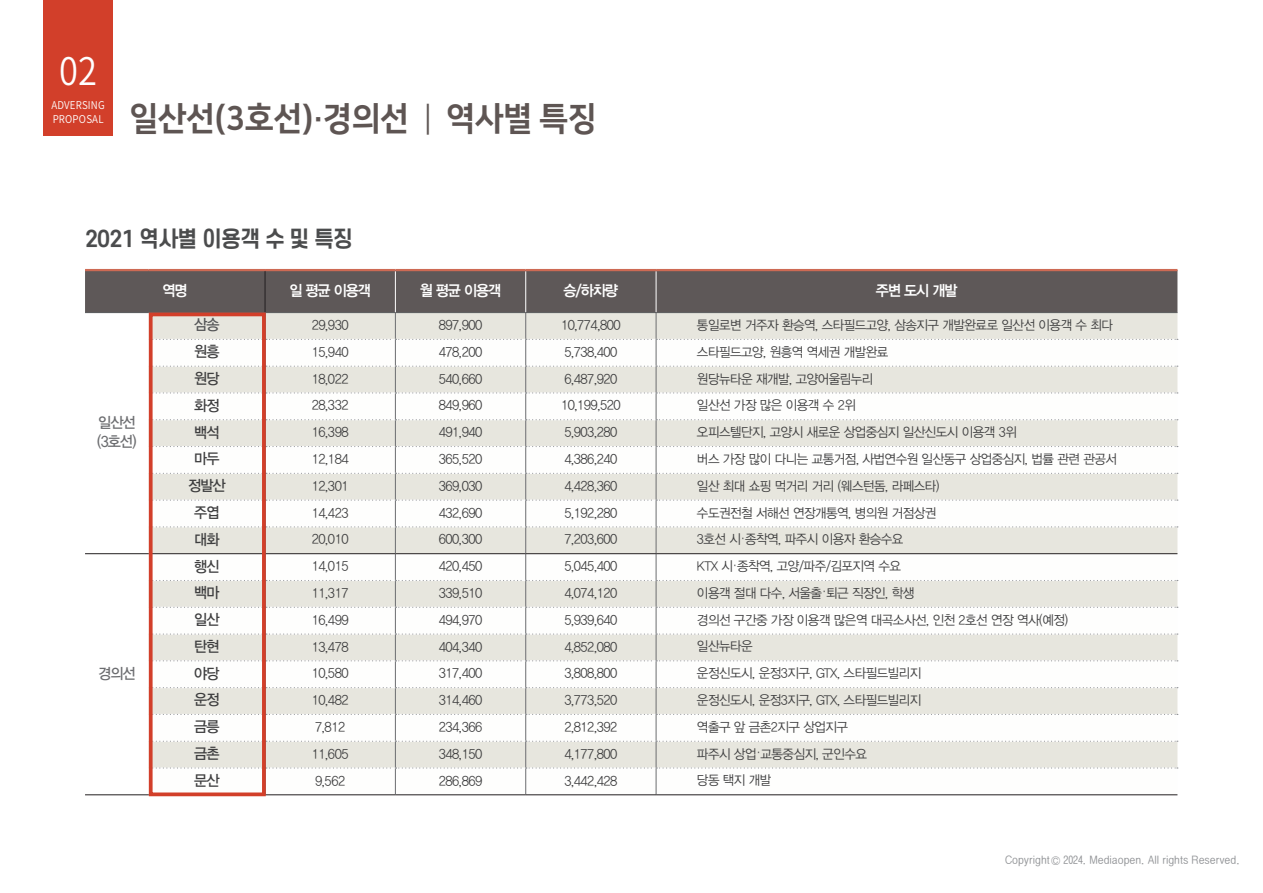
<style>
.page{position:relative;width:1263px;height:893px;background:#fff}
.page>*{position:absolute;margin:0;border:0;box-sizing:border-box;transform-origin:0 0}
.t1{font:600 37.95px "Noto Sans CJ Kkr";color:#fff;scale:.91 1}
.t2{font:33px "Nanum Square EB";letter-spacing:-.02em;color:#5e5553}
.t3{font:700 21.75px "S Core Dream 6";letter-spacing:-.04em;color:#4b4c4d;scale:.96 1}
.t4{font:15px "YDVYGO33";letter-spacing:-.07em;color:#3e3e3f;scale:.95 1}
.t5{font:15px "YDVYGO34";letter-spacing:-.07em;color:#fff;scale:.95 1}
.t6{font:15px "YDVYGO33";letter-spacing:-.07em;color:#6c6d70;scale:.95 1}
.t7{font:15px "YDVYGO33";color:#545557;scale:.95 1}
.t8{font:13.5px "YDVYGO32";letter-spacing:-.04em;color:#3e3e3f;scale:.95 1}
.t9{font:13.2px "YDVYGO32";letter-spacing:-.04em;color:#3e3e3f;scale:.95 1}
.t10{font:10.8px "YDVYGO530";color:#939598}
.t11{font:600 10.8px/13.5px "Noto Sans CJ Kkr";letter-spacing:.02em;color:#fff;scale:.91 1}
.s1{font-family:"Nanum Square R"}
.s2{font-family:"S Core Dream 3";font-weight:300}
.s3{font-family:"Nanum Gothic"}
</style>
<div class="page">
<div style="left:85px;top:271px;width:1092px;height:41px;background:#5e5858"></div>
<hr style="left:85px;top:794px;width:64px;height:1px;background:#231f20">
<hr style="left:395px;top:271px;width:1px;height:41px;background:#fff">
<hr style="left:525px;top:271px;width:1px;height:41px;background:#fff">
<hr style="left:656px;top:271px;width:1px;height:41px;background:#fff">
<hr style="left:85px;top:312px;width:64px;height:1px;background:#57585a">
<hr style="left:149px;top:312px;width:116px;height:1px;background:#57585a">
<hr style="left:265px;top:312px;width:130px;height:1px;background:#57585a">
<hr style="left:395px;top:312px;width:131px;height:1px;background:#57585a">
<hr style="left:526px;top:312px;width:130px;height:1px;background:#57585a">
<hr style="left:656px;top:312px;width:521px;height:1px;background:#57585a">
<hr style="left:85px;top:269px;width:64px;height:2px;background:#cd6a54">
<hr style="left:149px;top:269px;width:116px;height:2px;background:#cd6a54">
<hr style="left:265px;top:269px;width:130px;height:2px;background:#cd6a54">
<hr style="left:395px;top:269px;width:131px;height:2px;background:#cd6a54">
<hr style="left:526px;top:269px;width:130px;height:2px;background:#cd6a54">
<hr style="left:656px;top:269px;width:521px;height:2px;background:#cd6a54">
<hr style="left:85px;top:553px;width:64px;height:1px;background:#231f20">
<hr style="left:265px;top:271px;width:1px;height:42px;background:#231f20">
<svg style="left:154px;top:313px;width:1024px;height:481px"></svg>
<hr style="left:265px;top:794px;width:130px;height:1px;background:#231f20">
<hr style="left:395px;top:794px;width:131px;height:1px;background:#231f20">
<hr style="left:526px;top:794px;width:130px;height:1px;background:#231f20">
<hr style="left:656px;top:794px;width:521px;height:1px;background:#231f20">
<div style="left:44px;top:0;width:69px;height:135px;background:#d23f2a"></div>
<div style="left:149px;top:313px;width:117px;height:483px;border:4px solid #d23f2a"></div>
<h1 class="t1" style="left:59px;top:50px;width:43px">02</h1>
<p class="t11" style="left:51px;top:99px;width:60px">ADVERSING<br>PROPOSAL</p>
<p class="t2" style="left:129px;top:101px;width:469px">일산선(3호선).경의선 <span class="s1">|</span> 역사별 특징</p>
<p class="t3" style="left:85px;top:223px;width:281px">2021 역사별 이용객 수 및 특징</p>
<p class="t5" style="left:162px;top:280px;width:28px">역명</p>
<p class="t5" style="left:289px;top:280px;width:87px">일 평균 이용객</p>
<p class="t5" style="left:420px;top:280px;width:87px">월 평균 이용객</p>
<p class="t5" style="left:563px;top:280px;width:59px">승/하차량</p>
<p class="t5" style="left:876px;top:280px;width:87px">주변 도시 개발</p>
<p class="t6" style="left:98px;top:412px;width:41px">일산선</p>
<p class="t6" style="left:97px;top:432px;width:43px">(3호선)</p>
<p class="t6" style="left:98px;top:663px;width:41px">경의선</p>
<p class="t7" style="left:194px;top:315px;width:28px">삼송</p>
<p class="t8" style="left:312px;top:316px;width:40px">29,930</p>
<p class="t8" style="left:439px;top:316px;width:47px">897,900</p>
<p class="t8" style="left:561px;top:316px;width:64px">10,774,800</p>
<p class="t9" style="left:697px;top:316px;width:439px">통일로변 거주자 환승역, 스타필드고양, 삼송지구 개발완료로 일산선 이용객 수 최다</p>
<p class="t4" style="left:194px;top:342px;width:28px">원흥</p>
<p class="t8" style="left:312px;top:343px;width:40px">15,940</p>
<p class="t8" style="left:439px;top:343px;width:47px">478,200</p>
<p class="t8" style="left:564px;top:343px;width:57px">5,738,400</p>
<p class="t9" style="left:697px;top:343px;width:203px">스타필드고양, 원흥역 역세권 개발완료</p>
<p class="t4" style="left:194px;top:368px;width:28px">원당</p>
<p class="t8" style="left:312px;top:370px;width:40px">18,022</p>
<p class="t8" style="left:439px;top:370px;width:47px">540,660</p>
<p class="t8" style="left:564px;top:370px;width:57px">6,487,920</p>
<p class="t9" style="left:697px;top:370px;width:187px">원당뉴타운 재개발, 고양어울림누리</p>
<p class="t4" style="left:194px;top:395px;width:28px">화정</p>
<p class="t8" style="left:312px;top:396px;width:40px">28,332</p>
<p class="t8" style="left:439px;top:396px;width:47px">849,960</p>
<p class="t8" style="left:561px;top:396px;width:64px">10,199,520</p>
<p class="t9" style="left:697px;top:397px;width:169px">일산선 가장 많은 이용객 수 2위</p>
<p class="t4" style="left:194px;top:422px;width:28px">백석</p>
<p class="t8" style="left:312px;top:423px;width:40px">16,398</p>
<p class="t8" style="left:439px;top:423px;width:47px">491,940</p>
<p class="t8" style="left:564px;top:423px;width:57px">5,903,280</p>
<p class="t9" style="left:697px;top:423px;width:338px">오피스텔단지, 고양시 새로운 상업중심지 일산신도시 이용객 3위</p>
<p class="t4" style="left:194px;top:449px;width:28px">마두</p>
<p class="t8" style="left:312px;top:450px;width:40px">12,184</p>
<p class="t8" style="left:439px;top:450px;width:47px">365,520</p>
<p class="t8" style="left:564px;top:450px;width:57px">4,386,240</p>
<p class="t9" style="left:697px;top:450px;width:444px">버스 가장 많이 다니는 교통거점, 사법연수원 일산동구 상업중심지, 법률 관련 관공서</p>
<p class="t4" style="left:188px;top:475px;width:41px">정발산</p>
<p class="t8" style="left:312px;top:477px;width:40px">12,301</p>
<p class="t8" style="left:439px;top:477px;width:47px">369,030</p>
<p class="t8" style="left:564px;top:477px;width:57px">4,428,360</p>
<p class="t9" style="left:697px;top:477px;width:257px">일산 최대 쇼핑 먹거리 거리 (웨스턴돔, 라페스타)</p>
<p class="t4" style="left:194px;top:502px;width:28px">주엽</p>
<p class="t8" style="left:312px;top:503px;width:40px">14,423</p>
<p class="t8" style="left:439px;top:503px;width:47px">432,690</p>
<p class="t8" style="left:564px;top:503px;width:57px">5,192,280</p>
<p class="t9" style="left:697px;top:504px;width:254px">수도권전철 서해선 연장개통역, 병의원 거점상권</p>
<p class="t4" style="left:194px;top:529px;width:28px">대화</p>
<p class="t8" style="left:312px;top:530px;width:40px">20,010</p>
<p class="t8" style="left:439px;top:530px;width:47px">600,300</p>
<p class="t8" style="left:564px;top:530px;width:57px">7,203,600</p>
<p class="t9" style="left:697px;top:531px;width:219px">3호선 시<span class="s2">·</span>종착역, 파주시 이용자 환승수요</p>
<p class="t4" style="left:194px;top:556px;width:28px">행신</p>
<p class="t8" style="left:312px;top:557px;width:40px">14,015</p>
<p class="t8" style="left:439px;top:557px;width:47px">420,450</p>
<p class="t8" style="left:564px;top:557px;width:57px">5,045,400</p>
<p class="t9" style="left:697px;top:557px;width:216px">KTX 시<span class="s2">·</span>종착역, 고양/파주/김포지역 수요</p>
<p class="t4" style="left:194px;top:583px;width:28px">백마</p>
<p class="t8" style="left:312px;top:584px;width:40px">11,317</p>
<p class="t8" style="left:439px;top:584px;width:47px">339,510</p>
<p class="t8" style="left:564px;top:584px;width:57px">4,074,120</p>
<p class="t9" style="left:697px;top:584px;width:230px">이용객 절대 다수, 서울출<span class="s2">·</span>퇴근 직장인, 학생</p>
<p class="t4" style="left:194px;top:609px;width:28px">일산</p>
<p class="t8" style="left:312px;top:611px;width:40px">16,499</p>
<p class="t8" style="left:439px;top:611px;width:47px">494,970</p>
<p class="t8" style="left:564px;top:611px;width:57px">5,939,640</p>
<p class="t9" style="left:697px;top:611px;width:392px">경의선 구간중 가장 이용객 많은역 대곡소사선, 인천 2호선 연장 역사(예정)</p>
<p class="t4" style="left:194px;top:636px;width:28px">탄현</p>
<p class="t8" style="left:312px;top:637px;width:40px">13,478</p>
<p class="t8" style="left:439px;top:637px;width:47px">404,340</p>
<p class="t8" style="left:564px;top:637px;width:57px">4,852,080</p>
<p class="t9" style="left:697px;top:638px;width:60px">일산뉴타운</p>
<p class="t4" style="left:194px;top:663px;width:28px">야당</p>
<p class="t8" style="left:312px;top:664px;width:40px">10,580</p>
<p class="t8" style="left:439px;top:664px;width:47px">317,400</p>
<p class="t8" style="left:564px;top:664px;width:57px">3,808,800</p>
<p class="t9" style="left:697px;top:664px;width:238px">운정신도시, 운정3지구, GTX, 스타필드빌리지</p>
<p class="t4" style="left:194px;top:690px;width:28px">운정</p>
<p class="t8" style="left:312px;top:691px;width:40px">10,482</p>
<p class="t8" style="left:439px;top:691px;width:47px">314,460</p>
<p class="t8" style="left:564px;top:691px;width:57px">3,773,520</p>
<p class="t9" style="left:697px;top:691px;width:238px">운정신도시, 운정3지구, GTX, 스타필드빌리지</p>
<p class="t4" style="left:194px;top:717px;width:28px">금릉</p>
<p class="t8" style="left:315px;top:718px;width:33px">7,812</p>
<p class="t8" style="left:439px;top:718px;width:47px">234,366</p>
<p class="t8" style="left:564px;top:718px;width:57px">2,812,392</p>
<p class="t9" style="left:697px;top:718px;width:161px">역출구 앞 금촌2지구 상업지구</p>
<p class="t4" style="left:194px;top:743px;width:28px">금촌</p>
<p class="t8" style="left:312px;top:745px;width:40px">11,605</p>
<p class="t8" style="left:439px;top:745px;width:47px">348,150</p>
<p class="t8" style="left:564px;top:745px;width:57px">4,177,800</p>
<p class="t9" style="left:697px;top:745px;width:180px">파주시 상업<span class="s2">·</span>교통중심지, 군인수요</p>
<p class="t4" style="left:194px;top:770px;width:28px">문산</p>
<p class="t8" style="left:315px;top:771px;width:33px">9,562</p>
<p class="t8" style="left:439px;top:771px;width:47px">286,869</p>
<p class="t8" style="left:564px;top:771px;width:57px">3,442,428</p>
<p class="t9" style="left:697px;top:772px;width:80px">당동 택지 개발</p>
<p class="t10" style="left:1005px;top:853px;width:236px">Copyright<span class="s3">©</span> 2024. Mediaopen. All rights Reserved.</p>
</div>
